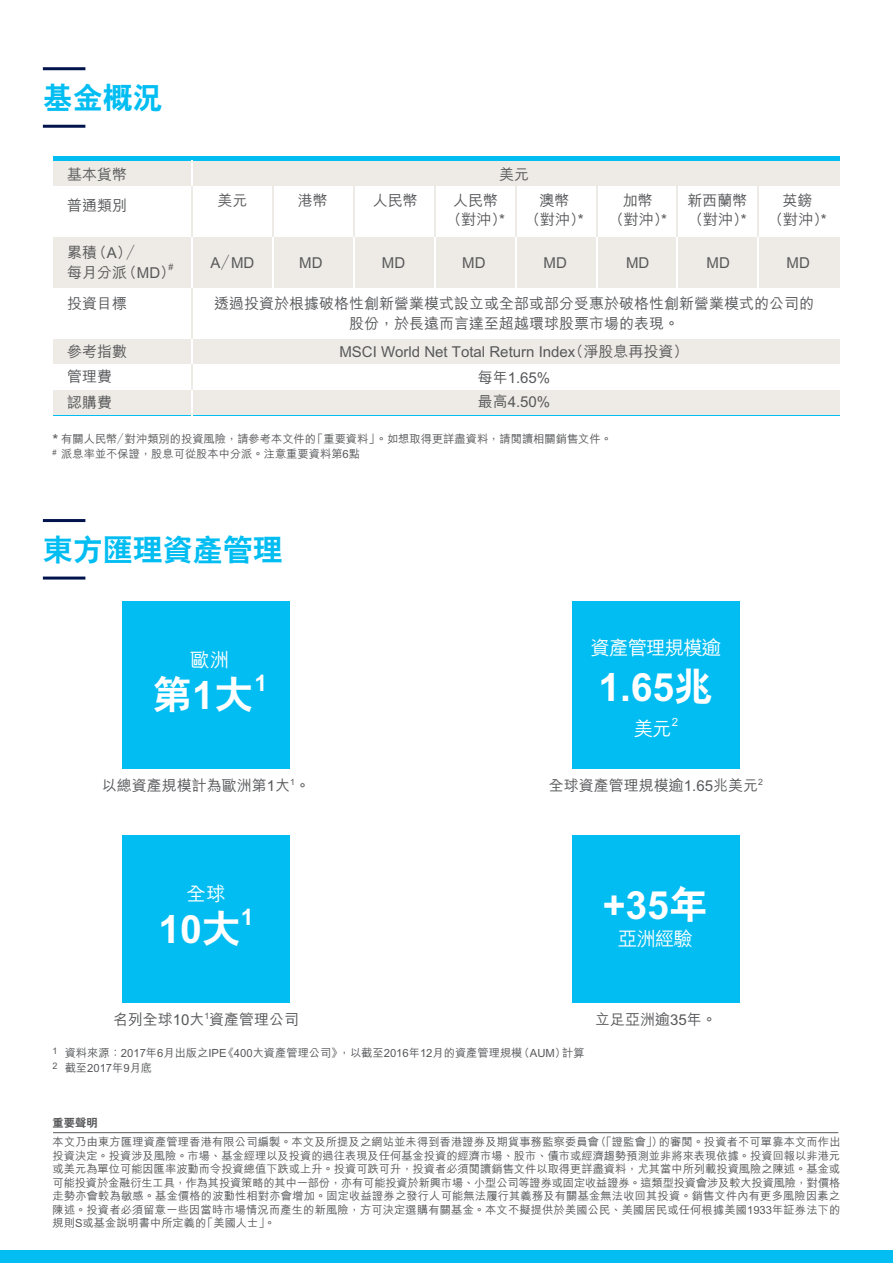
<style>
.page{position:relative;width:893px;height:1263px;background:#fff}
.page>*{position:absolute;margin:0;border:0;box-sizing:border-box;transform-origin:0 0}
.t1{font:800 39px "C Hei 2 HK";color:#fff}
.t2{font:800 30px "C Hei 2 HK";color:#01bdf2}
.t3{font:500 19.5px "M Hei HK";letter-spacing:-.05em;color:#fff}
.t4{font:500 15px/19.5px "M Hei HK";color:#57585a;text-align:center}
.t5{font:500 11.4px "M Hei HK";color:#fff}
.t6{font:500 11.25px/13.5px "M Hei HK";color:#57585a}
.t7{font:800 11.25px "C Hei 2 HK";color:#57585a}
.t8{font:500 8.7px "M Hei HK";color:#57585a}
.s1{font-size:15px}
</style>
<div class="page">
<div style="left:0;top:1250px;width:893px;height:13px;background:#01bdf2"></div>
<hr style="left:43px;top:67px;width:42px;height:3px;background:#00134d">
<hr style="left:43px;top:125px;width:42px;height:3px;background:#00134d">
<hr style="left:43px;top:519px;width:42px;height:3px;background:#00134d">
<hr style="left:43px;top:576px;width:42px;height:3px;background:#00134d">
<div style="left:122px;top:601px;width:168px;height:167px;background:#01bdf2"></div>
<div style="left:572px;top:601px;width:168px;height:167px;background:#01bdf2"></div>
<div style="left:53px;top:161px;width:787px;height:25px;background:#eeeae5"></div>
<div style="left:53px;top:237px;width:787px;height:25px;background:#eeeae5"></div>
<div style="left:53px;top:262px;width:787px;height:26px;background:#eeeae5"></div>
<div style="left:53px;top:339px;width:787px;height:25px;background:#eeeae5"></div>
<div style="left:53px;top:390px;width:787px;height:25px;background:#eeeae5"></div>
<hr style="left:53px;top:156px;width:787px;height:4px;background:#01bdf2">
<hr style="left:758px;top:186px;width:1px;height:102px;background:#eeeae5">
<hr style="left:677px;top:186px;width:1px;height:102px;background:#eeeae5">
<hr style="left:596px;top:186px;width:1px;height:102px;background:#eeeae5">
<hr style="left:515px;top:186px;width:1px;height:102px;background:#eeeae5">
<hr style="left:434px;top:186px;width:1px;height:102px;background:#eeeae5">
<hr style="left:353px;top:186px;width:1px;height:102px;background:#eeeae5">
<hr style="left:272px;top:186px;width:2px;height:102px;background:#eeeae5">
<hr style="left:191px;top:186px;width:2px;height:102px;background:#eeeae5">
<hr style="left:758px;top:237px;width:1px;height:51px;background:#fff">
<hr style="left:677px;top:237px;width:1px;height:51px;background:#fff">
<hr style="left:596px;top:237px;width:1px;height:51px;background:#fff">
<hr style="left:515px;top:237px;width:1px;height:51px;background:#fff">
<hr style="left:434px;top:237px;width:1px;height:51px;background:#fff">
<hr style="left:353px;top:237px;width:1px;height:51px;background:#fff">
<hr style="left:272px;top:237px;width:2px;height:51px;background:#fff">
<hr style="left:191px;top:237px;width:2px;height:51px;background:#fff">
<hr style="left:191px;top:288px;width:2px;height:51px;background:#eeeae5">
<hr style="left:191px;top:339px;width:2px;height:26px;background:#fff">
<hr style="left:191px;top:365px;width:2px;height:25px;background:#eeeae5">
<hr style="left:191px;top:390px;width:2px;height:26px;background:#fff">
<hr style="left:191px;top:160px;width:2px;height:26px;background:#fff">
<hr style="left:53px;top:1132px;width:785px;height:1px;background:#57585a">
<div style="left:122px;top:835px;width:168px;height:167px;background:#01bdf2"></div>
<div style="left:572px;top:835px;width:168px;height:167px;background:#01bdf2"></div>
<h2 class="t2" style="left:43px;top:78px;width:121px">基金概況</h2>
<h3 class="t4" style="left:67px;top:163px;width:61px">基本貨幣</h3>
<h3 class="t4" style="left:499px;top:163px;width:31px">美元</h3>
<h3 class="t4" style="left:67px;top:195px;width:61px">普通類別</h3>
<h3 class="t4" style="left:67px;top:242px;width:110px;text-align:left">累積（A）／<br>每月分派（MD）</h3>
<h3 class="t4" style="left:217px;top:189px;width:31px">美元</h3>
<h3 class="t4" style="left:298px;top:189px;width:31px">港幣</h3>
<h3 class="t4" style="left:373px;top:189px;width:46px">人民幣</h3>
<h3 class="t4" style="left:446px;top:189px;width:61px">人民幣（對沖）*</h3>
<h3 class="t4" style="left:525px;top:189px;width:62px">澳幣<br>（對沖）*</h3>
<h3 class="t4" style="left:609px;top:189px;width:61px">加幣<br>（對沖）*</h3>
<h3 class="t4" style="left:687px;top:189px;width:62px;text-align:left">新西蘭幣（對沖）*</h3>
<h3 class="t4" style="left:768px;top:189px;width:61px">英鎊<br>（對沖）*</h3>
<h3 class="t4" style="left:299px;top:251px;width:25px">MD</h3>
<h3 class="t4" style="left:382px;top:251px;width:25px">MD</h3>
<h3 class="t4" style="left:462px;top:251px;width:25px">MD</h3>
<h3 class="t4" style="left:544px;top:251px;width:25px">MD</h3>
<h3 class="t4" style="left:626px;top:251px;width:25px">MD</h3>
<h3 class="t4" style="left:707px;top:251px;width:25px">MD</h3>
<h3 class="t4" style="left:787px;top:251px;width:25px">MD</h3>
<h3 class="t4" style="left:214px;top:293px;width:602px">透過投資於根據破格性創新營業模式設立或全部或部分受惠於破格性創新營業模式的公司的股份，於長遠而言達至超越環球股票市場的表現。</h3>
<h3 class="t4" style="left:478px;top:364px;width:74px;line-height:24.6px;text-align:left">每年1.65%最高4.50%</h3>
<h3 class="t4" style="left:211px;top:251px;width:45px">A／MD</h3>
<p class="t8" style="left:169px;top:260px;width:6px">#</p>
<h3 class="t4" style="left:67px;top:293px;width:61px">投資目標</h3>
<h3 class="t4" style="left:67px;top:337px;width:61px;line-height:25.5px;text-align:left">參考指數管理費認購費</h3>
<h3 class="t4" style="left:339px;top:341px;width:351px">MSCI World Net Total Return Index（淨股息再投資）</h3>
<p class="t6" style="left:53px;top:431px;width:561px;line-height:15px"><span class="s1">*</span> 有關人民幣／對沖類別的投資風險，請參考本文件的「重要資料」。如想取得更詳盡資料，請閱讀相關銷售文件。<sup>#</sup> 派息率並不保證，股息可從股本中分派。注意重要資料第6點</p>
<h2 class="t2" style="left:43px;top:529px;width:242px">東方匯理資產管理</h2>
<h3 class="t3" style="left:190px;top:646px;width:41px">歐洲</h3>
<h1 class="t1" style="left:152px;top:668px;width:116px">第1大<sup>1</sup></h1>
<h3 class="t4" style="left:102px;top:775px;width:210px">以總資產規模計為歐洲第1大<sup>1</sup>。</h3>
<h3 class="t3" style="left:187px;top:879px;width:40px">全球</h3>
<h1 class="t1" style="left:159px;top:902px;width:97px">10大<sup>1</sup></h1>
<h3 class="t4" style="left:113px;top:1009px;width:188px">名列全球10大<sup>1</sup>資產管理公司</h3>
<h3 class="t3" style="left:591px;top:634px;width:132px">資產管理規模逾</h3>
<h1 class="t1" style="left:598px;top:661px;width:116px">1.65兆</h1>
<h3 class="t3" style="left:634px;top:714px;width:40px">美元</h3>
<p class="t5" style="left:672px;top:714px;width:8px">2</p>
<h3 class="t4" style="left:549px;top:775px;width:216px">全球資產管理規模逾1.65兆美元<sup>2</sup></h3>
<h1 class="t1" style="left:603px;top:878px;width:107px">+35年</h1>
<h3 class="t3" style="left:618px;top:925px;width:77px">亞洲經驗</h3>
<h3 class="t4" style="left:595px;top:1009px;width:123px">立足亞洲逾35年。</h3>
<p class="t6" style="left:53px;top:1045px;width:534px;line-height:15px"><sup>1</sup> 資料來源：2017年6月出版之IPE《400大資產管理公司》，以截至2016年12月的資產管理規模（AUM）計算<br><sup>2</sup> 截至2017年9月底</p>
<p class="t7" style="left:53px;top:1115px;width:46px">重要聲明</p>
<p class="t6" style="left:53px;top:1134px;width:789px;text-align:justify">本文乃由東方匯理資產管理香港有限公司編製。本文及所提及之網站並未得到香港證券及期貨事務監察委員會（「證監會」）的審閱。投資者不可單靠本文而作出投資決定。投資涉及風險。市場、基金經理以及投資的過往表現及任何基金投資的經濟市場、股市、債市或經濟趨勢預測並非將來表現依據。投資回報以非港元或美元為單位可能因匯率波動而令投資總值下跌或上升。投資可跌可升，投資者必須閱讀銷售文件以取得更詳盡資料，尤其當中所列載投資風險之陳述。基金或可能投資於金融衍生工具，作為其投資策略的其中一部份，亦有可能投資於新興市場、小型公司等證券或固定收益證券。這類型投資會涉及較大投資風險，對價格走勢亦會較為敏感。基金價格的波動性相對亦會增加。固定收益證券之發行人可能無法履行其義務及有關基金無法收回其投資。銷售文件內有更多風險因素之陳述。投資者必須留意一些因當時市場情況而產生的新風險，方可決定選購有關基金。本文不擬提供於美國公民、美國居民或任何根據美國1933年証券法下的規則S或基金說明書中所定義的「美國人士」。</p>
</div>
